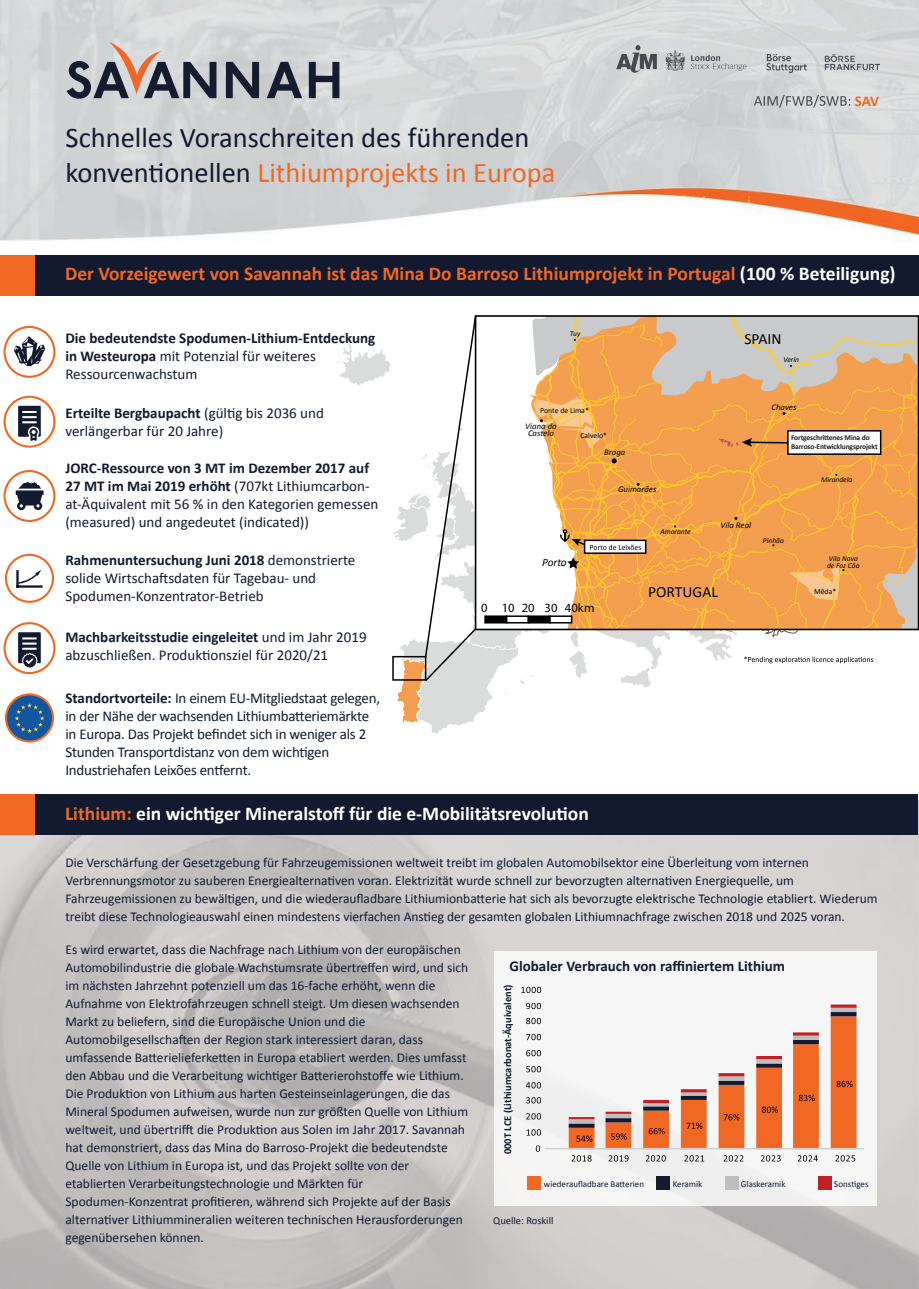
<style>
.page{position:relative;width:919px;height:1289px;background:#fff}
.page>*{position:absolute;margin:0;border:0;box-sizing:border-box;transform-origin:0 0}
.t1{font:28.5px/34.2px "Calibri";color:#131a2f}
.t2{font:700 19.5px "Calibri";color:#f16824}
.t3{font:700 19.5px "Calibri";color:#fff}
.t4{font:15.6px "Calibri";color:#000001}
.t5{font:15px/18px "Calibri";letter-spacing:-.01em;color:#131a2f}
.t6{font:700 15px/18px "Calibri";color:#131a2f}
.t7{font:700 15px "Calibri";color:#f26626}
.t8{font:13.5px/18px "Calibri";color:#131a2f}
.t9{font:12.6px "Myriad Pro";color:#000001}
.t10{font:italic 11.25px "Calibri";letter-spacing:-.005em;color:#000001}
.t11{font:700 10.5px "Calibri";color:#131a2f}
.t12{font:10.5px "Calibri";color:#131a2f}
.t13{font:9px "Calibri";color:#131a2f}
.t14{font:italic 8.7px/6.9px "Calibri";color:#000001;text-align:center}
.t15{font:7.8px "Calibri";color:#000001}
.t16{font:700 7.5px/9px "Calibri";letter-spacing:-.015em;color:#231f20}
.t17{font:italic 7.5px/6.9px "Calibri";color:#000001}
.s1{color:#f16824}
.s2{color:#fff}
.s3{font-weight:400}
.s4{font-weight:700}
</style>
<div class="page">
<img style="left:0;top:0;width:918px;height:241px">
<svg style="left:590px;top:197px;width:322px;height:44px"></svg>
<svg style="left:337px;top:315px;width:581px;height:419px"></svg>
<svg style="left:6px;top:694px;width:47px;height:47px"></svg>
<div style="left:5px;top:693px;width:49px;height:49px;border:2px solid #f06924;border-radius:50%"></div>
<svg style="left:13px;top:701px;width:33px;height:34px"></svg>
<div style="left:34px;top:255px;width:884px;height:41px;background:#131a2f"></div>
<div style="left:0;top:255px;width:34px;height:41px;background:#f16824"></div>
<div style="left:31px;top:794px;width:887px;height:41px;background:#131a2f"></div>
<div style="left:0;top:794px;width:34px;height:41px;background:#f16824"></div>
<svg style="left:754px;top:95px;width:96px;height:13px"></svg>
<div style="left:3px;top:326px;width:52px;height:52px;border:2px solid #f06924;border-radius:50%"></div>
<svg style="left:14px;top:336px;width:31px;height:30px"></svg>
<div style="left:3px;top:470px;width:52px;height:52px;border:2px solid #f06924;border-radius:50%"></div>
<svg style="left:16px;top:482px;width:28px;height:28px"></svg>
<div style="left:3px;top:395px;width:52px;height:52px;border:2px solid #f06924;border-radius:50%"></div>
<svg style="left:18px;top:406px;width:23px;height:35px"></svg>
<div style="left:3px;top:622px;width:52px;height:52px;border:2px solid #f06924;border-radius:50%"></div>
<svg style="left:18px;top:632px;width:23px;height:36px"></svg>
<div style="left:5px;top:553px;width:49px;height:50px;border:2px solid #f06924;border-radius:50%"></div>
<hr style="left:16px;top:570px;width:3px;height:17px;background:#131a2f">
<hr style="left:16px;top:585px;width:27px;height:2px;background:#131a2f">
<svg style="left:18px;top:570px;width:23px;height:13px"></svg>
<img style="left:616px;top:46px;width:263px;height:27px">
<svg style="left:226px;top:62px;width:33px;height:36px"></svg>
<svg style="left:267px;top:62px;width:35px;height:36px"></svg>
<svg style="left:309px;top:62px;width:30px;height:36px"></svg>
<svg style="left:67px;top:42px;width:149px;height:57px;background:#a19d9f"></svg>
<div style="left:494px;top:951px;width:382px;height:254px;background:#f6f6f6"></div>
<div style="left:527px;top:1176px;width:13px;height:13px;background:#f16824"></div>
<div style="left:656px;top:1176px;width:13px;height:13px;background:#131a2f"></div>
<div style="left:725px;top:1176px;width:13px;height:13px;background:#bfbebe"></div>
<div style="left:818px;top:1176px;width:13px;height:13px;background:#c22025"></div>
<svg style="left:830px;top:1012px;width:26px;height:4px"></svg>
<div style="left:830px;top:1007px;width:26px;height:5px;background:#bfbebe"></div>
<hr style="left:830px;top:1004px;width:26px;height:3px;background:#c22025">
<svg style="left:568px;top:1016px;width:288px;height:131px"></svg>
<svg style="left:521px;top:986px;width:20px;height:7px"></svg>
<hr style="left:544px;top:1147px;width:319px;height:2px;background:#cfd1d0">
<svg style="left:535px;top:1145px;width:5px;height:6px"></svg>
<svg style="left:526px;top:1129px;width:15px;height:6px"></svg>
<svg style="left:526px;top:1113px;width:15px;height:6px"></svg>
<svg style="left:526px;top:1097px;width:15px;height:6px"></svg>
<svg style="left:526px;top:1082px;width:15px;height:6px"></svg>
<svg style="left:526px;top:1066px;width:15px;height:6px"></svg>
<svg style="left:526px;top:1050px;width:15px;height:6px"></svg>
<svg style="left:526px;top:1033px;width:15px;height:7px"></svg>
<svg style="left:526px;top:1017px;width:15px;height:7px"></svg>
<svg style="left:526px;top:1002px;width:15px;height:7px"></svg>
<svg style="left:571px;top:1155px;width:284px;height:6px"></svg>
<h1 class="t1" style="left:66px;top:121px;width:491px">Schnelles Voranschreiten des führenden konventionellen <span class="s1">Lithiumprojekts in Europa</span></h1>
<p class="t7" style="left:854px;top:91px;width:26px">SAV</p>
<h2 class="t2" style="left:65px;top:261px;width:832px">Der Vorzeigewert von Savannah ist das Mina Do Barroso Lithiumprojekt in Portugal <span class="s2">(100 % Beteiligung)</span></h2>
<p class="t6" style="left:65px;top:329px;width:311px">Die bedeutendste Spodumen-Lithium-Entdeckung in Westeuropa <span class="s3">mit Potenzial für weiteres<br>Ressourcenwachstum</span></p>
<p class="t5" style="left:65px;top:404px;width:260px"><span class="s4">Erteilte Bergbaupacht</span> (gültig bis 2036 und verlängerbar für 20 Jahre)</p>
<p class="t5" style="left:65px;top:459px;width:314px"><span class="s4">JORC-Ressource von 3 MT im Dezember 2017 auf 27 MT im Mai 2019 erhöht</span> (707kt Lithiumcarbon&shy;at-Äquivalent mit 56 % in den Kategorien gemessen (measured) und angedeutet (indicated))</p>
<p class="t5" style="left:65px;top:551px;width:291px"><span class="s4">Rahmenuntersuchung Juni 2018</span> demonstrierte solide Wirtschaftsdaten für Tagebau- und<br>Spodumen-Konzentrator-Betrieb</p>
<p class="t5" style="left:65px;top:628px;width:303px"><span class="s4">Machbarkeitsstudie eingeleitet</span> und im Jahr 2019 abzuschließen. Produktionsziel für 2020/21</p>
<p class="t5" style="left:65px;top:688px;width:316px"><span class="s4">Standortvorteile:</span> In einem EU-Mitgliedstaat gelegen, in der Nähe der wachsenden Lithiumbatteriemärkte in Europa. Das Projekt befindet sich in weniger als 2<br>Stunden Transportdistanz von dem wichtigen Industriehafen Leixões entfernt.</p>
<p class="t17" style="left:570px;top:330px;width:12px">Tuy</p>
<p class="t15" style="left:540px;top:406px;width:50px">Ponte de Lima*</p>
<p class="t15" style="left:580px;top:430px;width:28px">Calvelo*</p>
<p class="t14" style="left:525px;top:422px;width:33px">Viana do<br>Castelo</p>
<p class="t14" style="left:604px;top:448px;width:23px">Braga</p>
<p class="t14" style="left:618px;top:485px;width:40px">Guimarães</p>
<p class="t17" style="left:660px;top:527px;width:32px">Amarante</p>
<p class="t4" style="left:744px;top:329px;width:39px">SPAIN</p>
<p class="t17" style="left:783px;top:356px;width:17px">Verín</p>
<p class="t14" style="left:771px;top:403px;width:26px">Chaves</p>
<p class="t16" style="left:791px;top:433px;width:88px">Fortgeschrittenes Mina do<br>Barroso-Entwicklungsprojekt</p>
<p class="t14" style="left:720px;top:521px;width:32px">Vila Real</p>
<p class="t17" style="left:762px;top:536px;width:22px">Pinhão</p>
<p class="t17" style="left:820px;top:476px;width:33px">Mirandela</p>
<p class="t10" style="left:542px;top:554px;width:26px">Porto</p>
<p class="t9" style="left:481px;top:600px;width:115px">0 10 20 30 40km</p>
<p class="t4" style="left:648px;top:582px;width:71px">PORTUGAL</p>
<p class="t17" style="left:827px;top:554px;width:34px">Vila Nova de Foz Côa</p>
<p class="t15" style="left:814px;top:586px;width:24px">Mêda*</p>
<h2 class="t3" style="left:65px;top:800px;width:525px"><span class="s1">Lithium:</span> ein wichtiger Mineralstoff für die e-Mobilitätsrevolution</h2>
<p class="t8" style="left:65px;top:853px;width:813px">Die Verschärfung der Gesetzgebung für Fahrzeugemissionen weltweit treibt im globalen Automobilsektor eine Überleitung vom internen Verbrennungsmotor zu sauberen Energiealternativen voran. Elektrizität wurde schnell zur bevorzugten alternativen Energiequelle, um Fahrzeugemissionen zu bewältigen, und die wiederaufladbare Lithiumionbatterie hat sich als bevorzugte elektrische Technologie etabliert. Wiederum treibt diese Technologieauswahl einen mindestens vierfachen Anstieg der gesamten globalen Lithiumnachfrage zwischen 2018 und 2025 voran.</p>
<p class="t8" style="left:65px;top:940px;width:404px">Es wird erwartet, dass die Nachfrage nach Lithium von der europäischen Automobilindustrie die globale Wachstumsrate übertreffen wird, und sich im nächsten Jahrzehnt potenziell um das 16-fache erhöht, wenn die Aufnahme von Elektrofahrzeugen schnell steigt. Um diesen wachsenden Markt zu beliefern, sind die Europäische Union und die Automobilgesellschaften der Region stark interessiert daran, dass umfassende Batterielieferketten in Europa etabliert werden. Dies umfasst den Abbau und die Verarbeitung wichtiger Batterierohstoffe wie Lithium.<br>Die Produktion von Lithium aus harten Gesteinseinlagerungen, die das Mineral Spodumen aufweisen, wurde nun zur größten Quelle von Lithium weltweit, und übertrifft die Produktion aus Solen im Jahr 2017. Savannah hat demonstriert, dass das Mina do Barroso-Projekt die bedeutendste Quelle von Lithium in Europa ist, und das Projekt sollte von der etablierten Verarbeitungstechnologie und Märkten für Spodumen-Konzentrat profitieren, während sich Projekte auf der Basis alternativer Lithiummineralien weiteren technischen Herausforderungen gegenübersehen können.</p>
<p class="t6" style="left:509px;top:957px;width:277px">Globaler Verbrauch von raffiniertem Lithium</p>
<p class="t11" style="left:501px;top:1154px;width:171px;rotate:-90deg">000T LCE (Lithiumcarbonat-Äquivalent)</p>
<p class="t13" style="left:544px;top:1177px;width:102px">wiederaufladbare Batterien</p>
<p class="t13" style="left:672px;top:1177px;width:31px">Keramik</p>
<p class="t13" style="left:741px;top:1177px;width:46px">Glaskeramik</p>
<p class="t13" style="left:834px;top:1177px;width:36px">Sonstiges</p>
<p class="t12" style="left:493px;top:1213px;width:62px">Quelle: Roskill</p>
</div>
